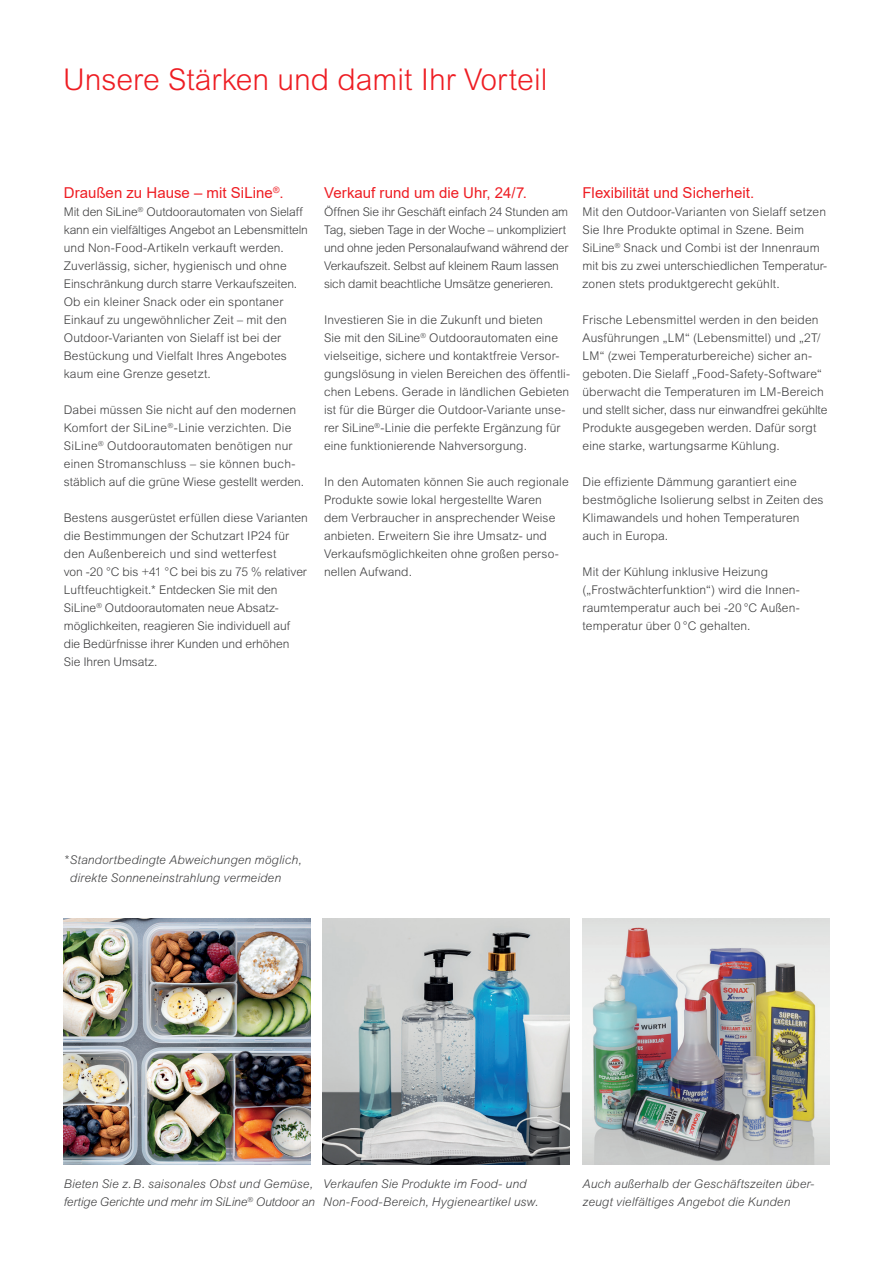
<style>
.page{position:relative;width:893px;height:1263px;background:#fff}
.page>*{position:absolute;margin:0;border:0;box-sizing:border-box;transform-origin:0 0}
.t1{font:300 30px "Arial MT Pro";color:#ee1d23}
.t2{font:15px "Arial";color:#ee1d23}
.t3{font:300 12px/18px "Arial MT Pro";letter-spacing:.01em;color:#3e3e3f}
.t4{font:italic 300 12px/18px "Arial MT Pro";letter-spacing:.01em;color:#3e3e3f}
.t5{font:300 12px/18px "Arial MT Pro";letter-spacing:-.015em;color:#3e3e3f}
</style>
<div class="page">
<img style="left:64px;top:918px;width:246px;height:247px">
<img style="left:323px;top:918px;width:247px;height:247px">
<img style="left:583px;top:918px;width:246px;height:247px">
<h1 class="t1" style="left:63px;top:61px;width:486px">Unsere Stärken und damit Ihr Vorteil</h1>
<p class="t2" style="left:64px;top:182px;width:221px">Draußen zu Hause – mit SiLine<sup>®</sup>.</p>
<p class="t3" style="left:64px;top:203px;width:246px">Mit den SiLine<sup>®</sup> Outdoorautomaten von Sielaff kann ein vielfältiges Angebot an Lebensmitteln und Non-Food-Artikeln verkauft werden.<br>Zuverlässig, sicher, hygienisch und ohne Einschränkung durch starre Verkaufszeiten.<br>Ob ein kleiner Snack oder ein spontaner Einkauf zu ungewöhnlicher Zeit – mit den Outdoor-Varianten von Sielaff ist bei der Bestückung und Vielfalt Ihres Angebotes kaum eine Grenze gesetzt.</p>
<p class="t3" style="left:64px;top:401px;width:242px">Dabei müssen Sie nicht auf den modernen Komfort der SiLine<sup>®</sup>-Linie verzichten. Die SiLine<sup>®</sup> Outdoorautomaten benötigen nur einen Stromanschluss – sie können buch&shy;stäblich auf die grüne Wiese gestellt werden.</p>
<p class="t3" style="left:64px;top:509px;width:246px">Bestens ausgerüstet erfüllen diese Varianten die Bestimmungen der Schutzart IP24 für den Außenbereich und sind wetterfest<br>von -20 °C bis +41 °C bei bis zu 75 % relativer Luftfeuchtigkeit.* Entdecken Sie mit den SiLine<sup>®</sup> Outdoorautomaten neue Absatz&shy;möglichkeiten, reagieren Sie individuell auf die Bedürfnisse ihrer Kunden und erhöhen Sie Ihren Umsatz.</p>
<p class="t2" style="left:324px;top:182px;width:205px">Verkauf rund um die Uhr, 24/7.</p>
<p class="t5" style="left:324px;top:203px;width:246px">Öffnen Sie ihr Geschäft einfach 24 Stunden am Tag, sieben Tage in der Woche – unkompliziert und ohne jeden Personalaufwand während der Verkaufszeit. Selbst auf kleinem Raum lassen sich damit beachtliche Umsätze generieren.</p>
<p class="t3" style="left:324px;top:311px;width:248px">Investieren Sie in die Zukunft und bieten<br>Sie mit den SiLine<sup>®</sup> Outdoorautomaten eine vielseitige, sichere und kontaktfreie Versor&shy;gungslösung in vielen Bereichen des öffentli&shy;chen Lebens. Gerade in ländlichen Gebieten ist für die Bürger die Outdoor-Variante unse&shy;rer SiLine<sup>®</sup>-Linie die perfekte Ergänzung für eine funktionierende Nahversorgung.</p>
<p class="t3" style="left:324px;top:473px;width:246px">In den Automaten können Sie auch regionale Produkte sowie lokal hergestellte Waren dem Verbraucher in ansprechender Weise anbieten. Erweitern Sie ihre Umsatz- und Verkaufsmöglichkeiten ohne großen perso&shy;nellen Aufwand.</p>
<p class="t2" style="left:583px;top:182px;width:173px">Flexibilität und Sicherheit.</p>
<p class="t3" style="left:583px;top:203px;width:246px">Mit den Outdoor-Varianten von Sielaff setzen Sie Ihre Produkte optimal in Szene. Beim SiLine<sup>®</sup> Snack und Combi ist der Innenraum mit bis zu zwei unterschiedlichen Temperatur&shy;zonen stets produktgerecht gekühlt.</p>
<p class="t3" style="left:583px;top:311px;width:246px">Frische Lebensmittel werden in den beiden Ausführungen „LM“ (Lebensmittel) und „2T/ LM“ (zwei Temperaturbereiche) sicher an&shy;geboten. Die Sielaff „Food-Safety-Software“ überwacht die Temperaturen im LM-Bereich und stellt sicher, dass nur einwandfrei gekühlte Produkte ausgegeben werden. Dafür sorgt eine starke, wartungsarme Kühlung.</p>
<p class="t3" style="left:583px;top:473px;width:243px">Die effiziente Dämmung garantiert eine bestmögliche Isolierung selbst in Zeiten des Klimawandels und hohen Temperaturen auch in Europa.</p>
<p class="t3" style="left:583px;top:563px;width:219px">Mit der Kühlung inklusive Heizung („Frostwächterfunktion“) wird die Innen&shy;raumtemperatur auch bei -20 °C Außen&shy;temperatur über 0 °C gehalten.</p>
<p class="t4" style="left:70px;top:851px;width:233px;text-indent:-6px">* Standortbedingte Abweichungen möglich, direkte Sonneneinstrahlung vermeiden</p>
<p class="t4" style="left:64px;top:1175px;width:253px">Bieten Sie z. B. saisonales Obst und Gemüse, fertige Gerichte und mehr im SiLine<sup>®</sup> Outdoor an</p>
<p class="t4" style="left:583px;top:1175px;width:233px">Auch außerhalb der Geschäftszeiten über&shy;zeugt vielfältiges Angebot die Kunden</p>
<p class="t4" style="left:323px;top:1175px;width:217px">Verkaufen Sie Produkte im Food- und<br>Non-Food-Bereich, Hygieneartikel usw.</p>
</div>
